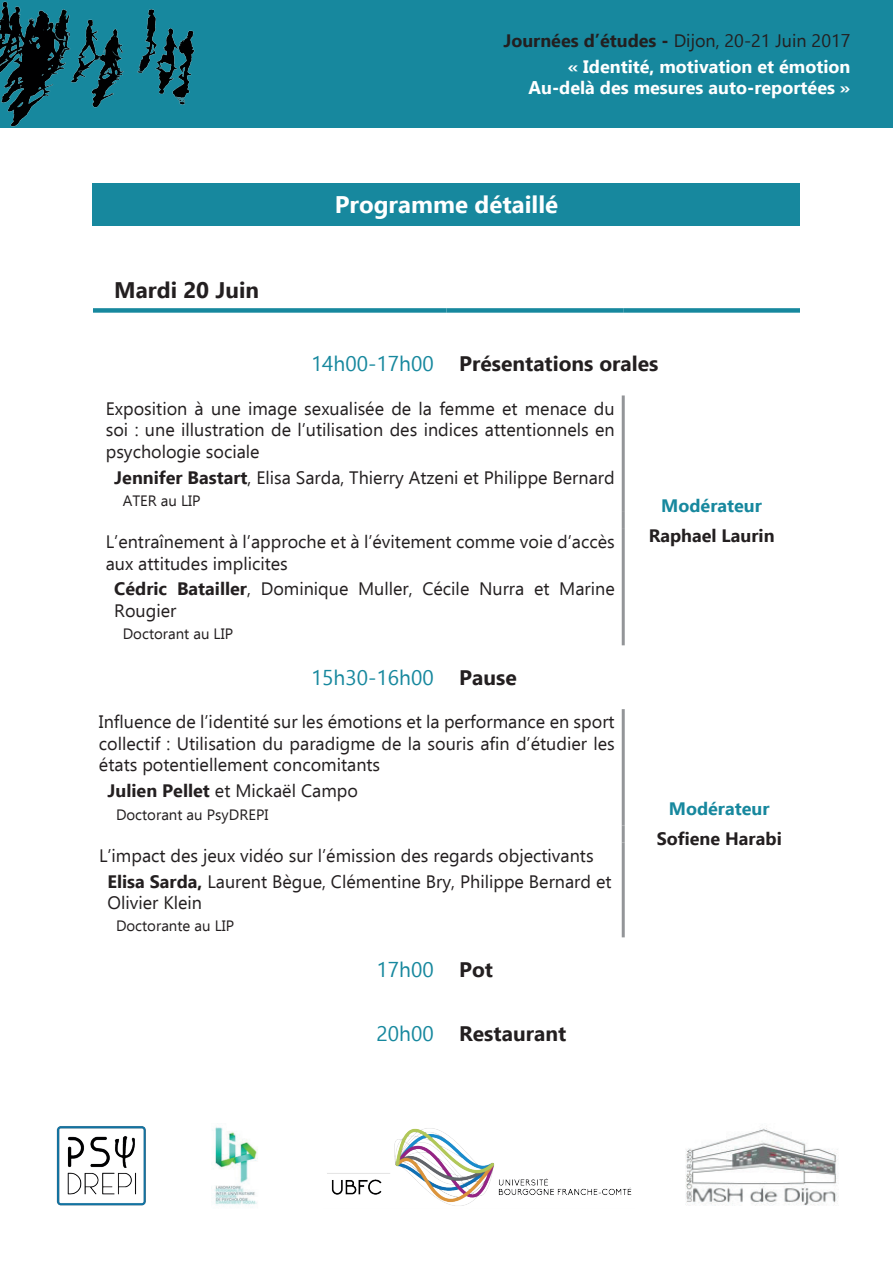
<style>
.page{position:relative;width:893px;height:1263px;background:#fff}
.page>*{position:absolute;margin:0;border:0;box-sizing:border-box;transform-origin:0 0}
.t1{font:700 24px "Ebrima";color:#fff}
.t2{font:700 22.5px "Ebrima";color:#231f20}
.t3{font:700 21px "Ebrima";color:#231f20}
.t4{font:21px "Ebrima";color:#17889e}
.t5{font:18px/21.6px "Ebrima";color:#231f20}
.t6{font:700 18px/25.8px "Ebrima";color:#fff;text-align:right}
.t7{font:700 18px "Ebrima";color:#231f20}
.t8{font:700 18px "Ebrima";color:#17889e}
.t9{font:15px "Ebrima";color:#231f20}
.s1{color:#231f20}
.s2{font-weight:400;color:#231f20}
.s3{font-weight:400;color:#17889e}
.s4{font-weight:700}
.s5{font-weight:700;color:#231f20}
</style>
<div class="page">
<div style="left:197px;top:1px;width:696px;height:127px;background:#17889e"></div>
<div style="left:93px;top:183px;width:707px;height:42px;background:#17889e"></div>
<div style="left:93px;top:308px;width:353px;height:5px;background:#17889e"></div>
<div style="left:446px;top:308px;width:177px;height:5px;background:#17889e"></div>
<div style="left:623px;top:308px;width:177px;height:5px;background:#17889e"></div>
<hr style="left:622px;top:395px;width:3px;height:117px;background:#939598">
<hr style="left:622px;top:512px;width:3px;height:17px;background:#939598">
<hr style="left:622px;top:529px;width:3px;height:116px;background:#939598">
<hr style="left:622px;top:709px;width:3px;height:116px;background:#939598">
<hr style="left:622px;top:825px;width:3px;height:17px;background:#939598">
<hr style="left:622px;top:842px;width:3px;height:95px;background:#939598">
<img style="left:0;top:0;width:197px;height:128px">
<img style="left:56px;top:1126px;width:90px;height:80px">
<img style="left:214px;top:1127px;width:44px;height:78px">
<img style="left:327px;top:1128px;width:305px;height:78px">
<img style="left:685px;top:1128px;width:154px;height:78px">
<p class="t6" style="left:503px;top:28px;width:349px"><span class="s1">Journées d’études -</span> <span class="s2">Dijon, 20-21 Juin 2017 </span>« Identité, motivation et émotion</p>
<p class="t6" style="left:528px;top:76px;width:323px">Au-delà des mesures auto-reportées »</p>
<p class="t2" style="left:114px;top:273px;width:146px">Mardi 20 Juin</p>
<h1 class="t1" style="left:335px;top:187px;width:225px">Programme détaillé</h1>
<p class="t3" style="left:311px;top:348px;width:349px"><span class="s3">14h00-17h00</span> Présentations orales</p>
<p class="t5" style="left:106px;top:397px;width:510px;text-align:justify">Exposition à une image sexualisée de la femme et menace du soi : une illustration de l’utilisation des indices attentionnels en psychologie sociale</p>
<p class="t5" style="left:114px;top:466px;width:502px"><span class="s4">Jennifer Bastart</span>, Elisa Sarda, Thierry Atzeni et Philippe Bernard</p>
<p class="t9" style="left:123px;top:490px;width:79px">ATER au LIP</p>
<p class="t8" style="left:661px;top:492px;width:102px">Modérateur</p>
<p class="t7" style="left:649px;top:522px;width:127px">Raphael Laurin</p>
<p class="t5" style="left:106px;top:530px;width:510px">L’entraînement à l’approche et à l’évitement comme voie d’accès aux attitudes implicites</p>
<p class="t5" style="left:114px;top:578px;width:502px"><span class="s4">Cédric Batailler</span>, Dominique Muller, Cécile Nurra et Marine<br>Rougier</p>
<p class="t9" style="left:123px;top:623px;width:112px">Doctorant au LIP</p>
<p class="t4" style="left:311px;top:662px;width:207px">15h30-16h00 <span class="s5">Pause</span></p>
<p class="t5" style="left:99px;top:711px;width:517px;text-align:justify">Influence de l’identité sur les émotions et la performance en sport collectif : Utilisation du paradigme de la souris afin d’étudier les états potentiellement concomitants</p>
<p class="t5" style="left:107px;top:780px;width:252px"><span class="s4">Julien Pellet</span> et Mickaël Campo</p>
<p class="t9" style="left:116px;top:803px;width:154px">Doctorant au PsyDREPI</p>
<p class="t8" style="left:669px;top:795px;width:102px">Modérateur</p>
<p class="t7" style="left:657px;top:825px;width:127px">Sofiene Harabi</p>
<p class="t5" style="left:107px;top:842px;width:506px;line-height:25.8px;text-indent:-8px">L’impact des jeux vidéo sur l’émission des regards objectivants<br><span class="s4">Elisa Sarda,</span> Laurent Bègue, Clémentine Bry, Philippe Bernard et</p>
<p class="t5" style="left:107px;top:891px;width:96px">Olivier Klein</p>
<p class="t9" style="left:116px;top:915px;width:120px">Doctorante au LIP</p>
<p class="t4" style="left:377px;top:954px;width:118px">17h00 <span class="s5">Pot</span></p>
<p class="t3" style="left:377px;top:1018px;width:191px"><span class="s3">20h00</span> Restaurant</p>
</div>
